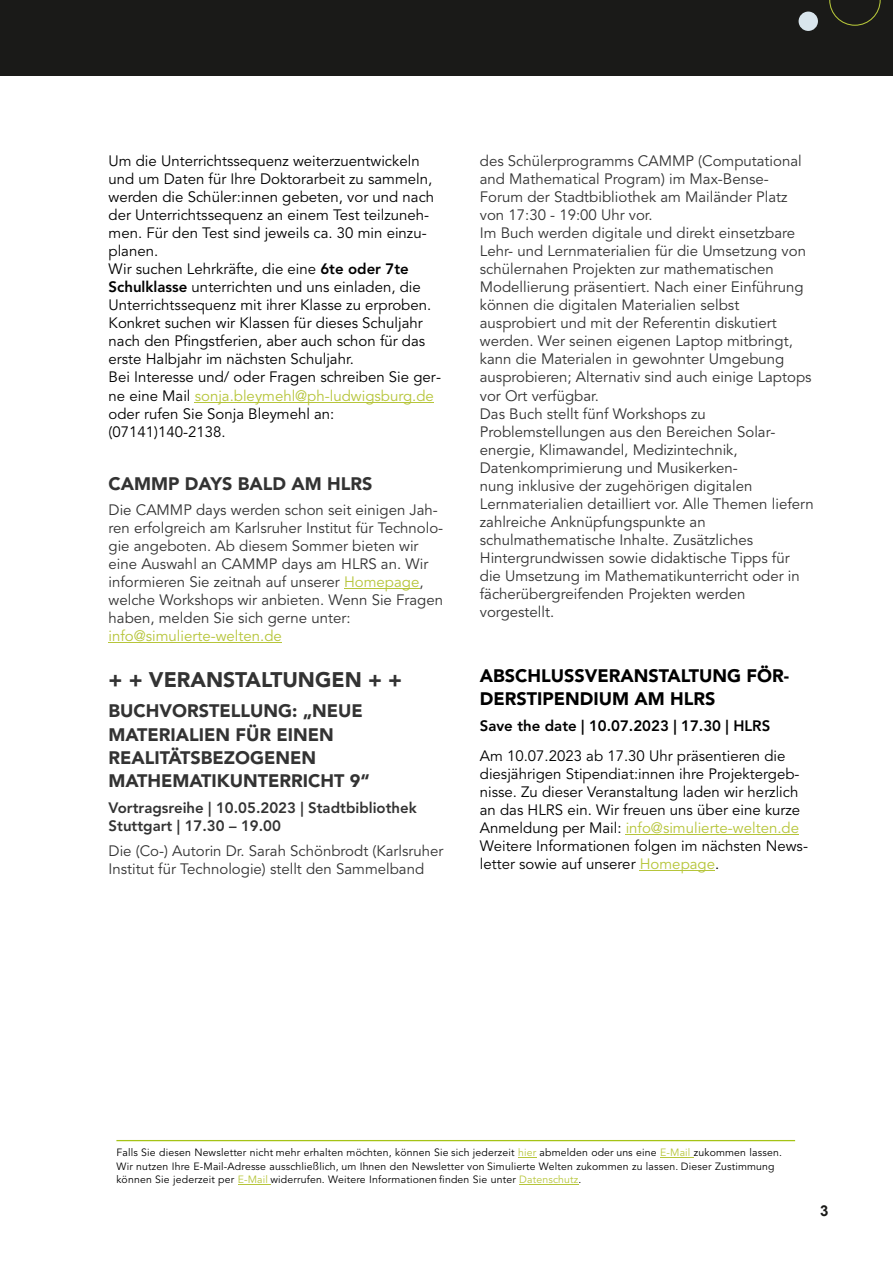
<style>
.page{position:relative;width:893px;height:1263px;background:#fff}
.page>*{position:absolute;margin:0;border:0;box-sizing:border-box;transform-origin:0 0}
.t1{font:900 21px "Avenir LT Pro";color:#333}
.t2{font:900 18px/23.2px "Avenir LT Pro";color:#333}
.t3{font:900 18px/23.2px "Avenir LT Pro";color:#000}
.t4{font:15px/18px "Avenir LT Pro";color:#333}
.t5{font:15px/18px "Avenir LT Pro";color:#000}
.t6{font:800 15px/18px "Avenir LT Pro";color:#333}
.t7{font:800 15px "Avenir LT Pro";color:#000}
.t8{font:15px "Avenir LT Pro";color:#b6c53a}
.t9{font:700 15px "Arial";color:#1a1a18}
.t10{font:10.5px/13.5px "Avenir LT Pro";letter-spacing:.015em;color:#000}
.s1{font-weight:800}
.s2{color:#b6c53a}
</style>
<div class="page">
<div style="left:0;top:0;width:893px;height:75px;background:#1a1a18"></div>
<svg style="left:829px;top:0;width:52px;height:26px"></svg>
<div style="left:799px;top:12px;width:19px;height:19px;background:#d9e5ec;border-radius:50%"></div>
<hr style="left:195px;top:402px;width:239px;height:1px;background:#b6c53a">
<hr style="left:344px;top:588px;width:75px;height:1px;background:#b6c53a">
<hr style="left:109px;top:642px;width:173px;height:1px;background:#b6c53a">
<hr style="left:626px;top:834px;width:173px;height:1px;background:#b6c53a">
<hr style="left:640px;top:870px;width:75px;height:1px;background:#b6c53a">
<svg style="left:518px;top:1157px;width:18px;height:1px"></svg>
<hr style="left:660px;top:1157px;width:34px;height:1px;background:#b6c53a">
<hr style="left:238px;top:1184px;width:32px;height:1px;background:#b6c53a">
<hr style="left:519px;top:1184px;width:60px;height:1px;background:#b6c53a">
<hr style="left:116px;top:1140px;width:679px;height:1px;background:#a5c315">
<p class="t5" style="left:109px;top:154px;width:334px">Um die Unterrichtssequenz weiterzuentwickeln und um Daten für Ihre Doktorarbeit zu sammeln, werden die Schüler:innen gebeten, vor und nach der Unterrichtssequenz an einem Test teilzuneh&shy;men. Für den Test sind jeweils ca. 30 min einzu&shy;planen.<br>Wir suchen Lehrkräfte, die eine <span class="s1">6te oder 7te Schulklasse</span> unterrichten und uns einladen, die Unterrichtssequenz mit ihrer Klasse zu erproben.<br>Konkret suchen wir Klassen für dieses Schuljahr nach den Pfingstferien, aber auch schon für das erste Halbjahr im nächsten Schuljahr.<br>Bei Interesse und/ oder Fragen schreiben Sie ger&shy;ne eine Mail <span class="s2">sonja.bleymehl@ph-ludwigsburg.de </span>oder rufen Sie Sonja Bleymehl an: (07141)140-2138.</p>
<p class="t2" style="left:109px;top:474px;width:265px">CAMMP DAYS BALD AM HLRS</p>
<p class="t4" style="left:109px;top:502px;width:336px">Die CAMMP days werden schon seit einigen Jah&shy;ren erfolgreich am Karlsruher Institut für Technolo&shy;gie angeboten. Ab diesem Sommer bieten wir eine Auswahl an CAMMP days am HLRS an. Wir informieren Sie zeitnah auf unserer <span class="s2">Homepage</span>, welche Workshops wir anbieten. Wenn Sie Fragen haben, melden Sie sich gerne unter:</p>
<p class="t8" style="left:109px;top:630px;width:175px">info@simulierte-welten.de</p>
<h1 class="t1" style="left:109px;top:671px;width:295px">+ + VERANSTALTUNGEN + +</h1>
<p class="t2" style="left:109px;top:701px;width:263px">BUCHVORSTELLUNG: „NEUE<br>MATERIALIEN FÜR EINEN<br>REALITÄTSBEZOGENEN<br>MATHEMATIKUNTERRICHT 9“</p>
<p class="t6" style="left:109px;top:800px;width:310px">Vortragsreihe | 10.05.2023 | Stadtbibliothek<br>Stuttgart | 17.30 – 19.00</p>
<p class="t4" style="left:109px;top:843px;width:337px">Die (Co-) Autorin Dr. Sarah Schönbrodt (Karlsruher<br>Institut für Technologie) stellt den Sammelband</p>
<p class="t4" style="left:480px;top:154px;width:335px">des Schülerprogramms CAMMP (Computational and Mathematical Program) im Max-Bense-Forum der Stadtbibliothek am Mailänder Platz von 17:30 - 19:00 Uhr vor.<br>Im Buch werden digitale und direkt einsetzbare Lehr- und Lernmaterialien für die Umsetzung von schülernahen Projekten zur mathematischen Modellierung präsentiert. Nach einer Einführung können die digitalen Materialien selbst ausprobiert und mit der Referentin diskutiert werden. Wer seinen eigenen Laptop mitbringt, kann die Materialen in gewohnter Umgebung ausprobieren; Alternativ sind auch einige Laptops vor Ort verfügbar.<br>Das Buch stellt fünf Workshops zu Problemstellungen aus den Bereichen Solar&shy;energie, Klimawandel, Medizintechnik, Datenkomprimierung und Musikerken-<br>nung inklusive der zugehörigen digitalen Lernmaterialien detailliert vor. Alle Themen liefern zahlreiche Anknüpfungspunkte an schulmathematische Inhalte. Zusätzliches Hintergrundwissen sowie didaktische Tipps für die Umsetzung im Mathematikunterricht oder in fächerübergreifenden Projekten werden vorgestellt.</p>
<p class="t3" style="left:480px;top:666px;width:311px">ABSCHLUSSVERANSTALTUNG FÖR-<br>DERSTIPENDIUM AM HLRS</p>
<p class="t7" style="left:480px;top:719px;width:292px">Save the date | 10.07.2023 | 17.30 | HLRS</p>
<p class="t5" style="left:480px;top:748px;width:330px">Am 10.07.2023 ab 17.30 Uhr präsentieren die diesjährigen Stipendiat:innen ihre Projektergeb&shy;nisse. Zu dieser Veranstaltung laden wir herzlich an das HLRS ein. Wir freuen uns über eine kurze Anmeldung per Mail: <span class="s2">info@simulierte-welten.de </span>Weitere Informationen folgen im nächsten News&shy;letter sowie auf unserer <span class="s2">Homepage</span>.</p>
<p class="t10" style="left:116px;top:1147px;width:667px">Falls Sie diesen Newsletter nicht mehr erhalten möchten, können Sie sich jederzeit <span class="s2">hier</span> abmelden oder uns eine <span class="s2">E-Mail</span> zukommen lassen.<br>Wir nutzen Ihre E-Mail-Adresse ausschließlich, um Ihnen den Newsletter von Simulierte Welten zukommen zu lassen. Dieser Zustimmung können Sie jederzeit per <span class="s2">E-Mail</span> widerrufen. Weitere Informationen finden Sie unter <span class="s2">Datenschutz</span>.</p>
<p class="t9" style="left:820px;top:1205px;width:10px">3</p>
</div>
